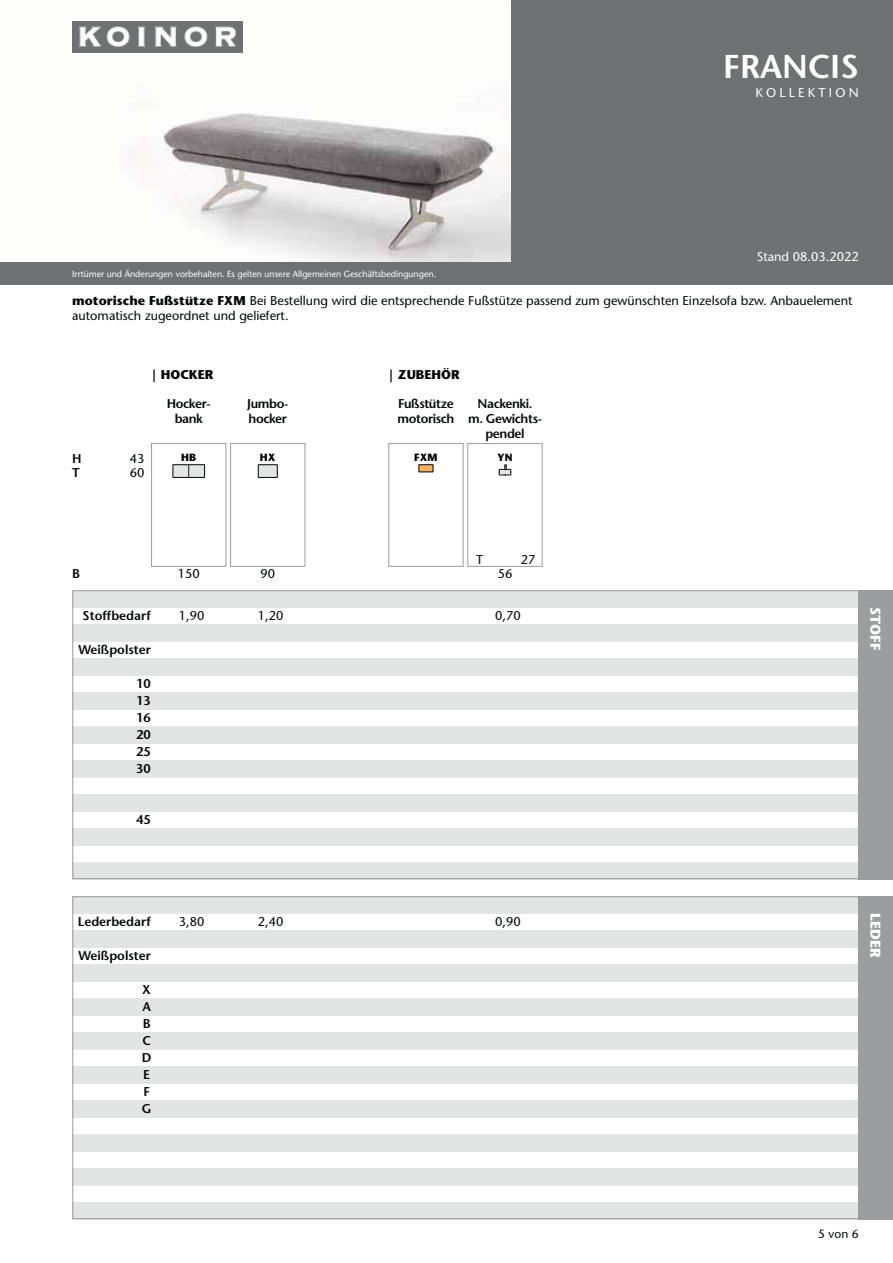
<style>
.page{position:relative;width:893px;height:1263px;background:#fff}
.page>*{position:absolute;margin:0;border:0;box-sizing:border-box;transform-origin:0 0}
.t1{font:600 33px "Stone Sans";color:#fff}
.t2{font:700 14.25px "Stone Sans";color:#fff}
.t3{font:12.75px/14.7px "Stone Sans";color:#040809}
.t4{font:600 12.75px/17px "Stone Sans";letter-spacing:-.03em;color:#040809}
.t5{font:600 12.75px "Stone Sans";color:#040809}
.t6{font:12.75px "Stone Sans";color:#fff}
.t7{font:700 12.75px "Stone Sans";color:#040809}
.t8{font:12.75px "Stone Sans";letter-spacing:.25em;color:#fff}
.t9{font:12px "Stone Sans";color:#040809}
.t10{font:700 10.5px "Stone Sans";color:#010202}
.t11{font:8.85px "Stone Sans";color:#fff}
.s1{font-weight:700}
</style>
<div class="page">
<div style="left:0;top:0;width:893px;height:285px;background:#707173"></div>
<svg style="left:72px;top:590px;width:821px;height:630px"></svg>
<div style="left:859px;top:590px;width:34px;height:289px;background:#9c9d9f"></div>
<div style="left:859px;top:896px;width:34px;height:323px;background:#9c9d9f"></div>
<img style="left:0;top:0;width:510px;height:262px">
<img style="left:72px;top:21px;width:170px;height:31px">
<div style="left:468px;top:443px;width:74px;height:124px;border:1px solid #9c9d9f"></div>
<svg style="left:499px;top:465px;width:12px;height:11px"></svg>
<div style="left:388px;top:443px;width:75px;height:124px;border:1px solid #9c9d9f"></div>
<div style="left:419px;top:465px;width:14px;height:7px;background:#f6b161"></div>
<div style="left:419px;top:465px;width:14px;height:7px;border:1px solid #010202"></div>
<div style="left:230px;top:443px;width:75px;height:124px;border:1px solid #9c9d9f"></div>
<div style="left:258px;top:465px;width:19px;height:12px;background:#e3e4e4"></div>
<div style="left:258px;top:465px;width:19px;height:13px;border:1px solid #010202"></div>
<div style="left:151px;top:443px;width:75px;height:124px;border:1px solid #9c9d9f"></div>
<div style="left:173px;top:465px;width:32px;height:12px;background:#e3e4e4"></div>
<div style="left:173px;top:465px;width:32px;height:13px;border:1px solid #010202"></div>
<svg style="left:188px;top:465px;width:1px;height:12px"></svg>
<h1 class="t1" style="left:723px;top:54px;width:137px">FRANCIS</h1>
<p class="t8" style="left:755px;top:88px;width:105px">KOLLEKTION</p>
<p class="t6" style="left:757px;top:252px;width:103px">Stand 08.03.2022</p>
<p class="t11" style="left:72px;top:270px;width:365px">Irrtümer und Änderungen vorbehalten. Es gelten unsere Allgemeinen Geschäftsbedingungen.</p>
<p class="t3" style="left:72px;top:295px;width:782px"><span class="s1">motorische Fußstütze FXM</span> Bei Bestellung wird die entsprechende Fußstütze passend zum gewünschten Einzelsofa bzw. Anbauelement automatisch zugeordnet und geliefert.</p>
<p class="t4" style="left:72px;top:451px;width:11px">H</p>
<p class="t3" style="left:130px;top:452px;width:16px">43</p>
<p class="t4" style="left:72px;top:466px;width:9px">T</p>
<p class="t3" style="left:130px;top:467px;width:16px">60</p>
<p class="t7" style="left:151px;top:370px;width:64px">| HOCKER</p>
<p class="t7" style="left:388px;top:370px;width:73px">| ZUBEHÖR</p>
<p class="t4" style="left:167px;top:398px;width:45px;line-height:14.7px;text-align:center">Hocker&shy;bank</p>
<p class="t4" style="left:247px;top:398px;width:43px;line-height:14.7px">Jumbo&shy;hocker</p>
<p class="t4" style="left:397px;top:398px;width:58px;line-height:14.7px">Fußstütze motorisch</p>
<p class="t4" style="left:468px;top:398px;width:75px;line-height:14.7px;text-align:center">Nackenki.<br>m. Gewichts&shy;pendel</p>
<p class="t10" style="left:181px;top:453px;width:16px">HB</p>
<p class="t10" style="left:260px;top:453px;width:17px">HX</p>
<p class="t10" style="left:414px;top:453px;width:25px">FXM</p>
<p class="t10" style="left:497px;top:453px;width:16px">YN</p>
<p class="t4" style="left:72px;top:566px;width:9px">B</p>
<p class="t5" style="left:83px;top:611px;width:70px">Stoffbedarf</p>
<p class="t5" style="left:78px;top:645px;width:74px">Weißpolster</p>
<p class="t4" style="left:136px;top:677px;width:16px;text-align:justify">10<br>13<br>16<br>20<br>25<br>30</p>
<p class="t4" style="left:136px;top:813px;width:16px">45</p>
<p class="t3" style="left:476px;top:553px;width:9px">T</p>
<p class="t3" style="left:521px;top:553px;width:16px">27</p>
<p class="t3" style="left:178px;top:568px;width:23px">150</p>
<p class="t3" style="left:260px;top:568px;width:16px">90</p>
<p class="t3" style="left:498px;top:568px;width:16px">56</p>
<p class="t3" style="left:179px;top:610px;width:27px">1,90</p>
<p class="t3" style="left:258px;top:610px;width:27px">1,20</p>
<p class="t3" style="left:495px;top:610px;width:27px">0,70</p>
<p class="t2" style="left:881px;top:607px;width:44px;rotate:90deg">STOFF</p>
<p class="t5" style="left:78px;top:917px;width:75px">Lederbedarf</p>
<p class="t5" style="left:78px;top:951px;width:74px">Weißpolster</p>
<p class="t4" style="left:142px;top:983px;width:11px">X<br>A<br>B<br>C<br>D<br>E<br>F<br>G</p>
<p class="t3" style="left:179px;top:916px;width:27px">3,80</p>
<p class="t3" style="left:258px;top:916px;width:27px">2,40</p>
<p class="t3" style="left:495px;top:916px;width:27px">0,90</p>
<p class="t2" style="left:881px;top:913px;width:46px;rotate:90deg">LEDER</p>
<p class="t9" style="left:818px;top:1229px;width:42px">5 von 6</p>
</div>
